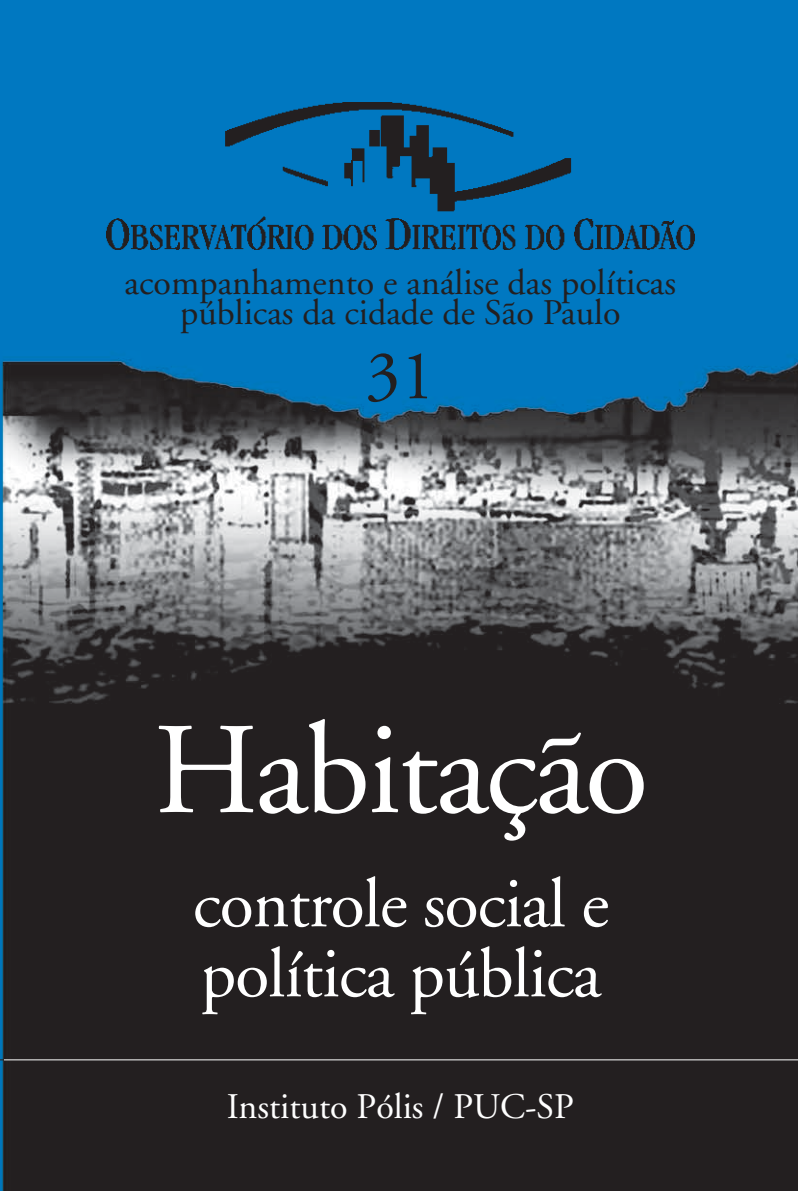
<style>
.page{position:relative;width:798px;height:1191px;background:#fff}
.page>*{position:absolute;margin:0;border:0;box-sizing:border-box;transform-origin:0 0}
.t1{font:130px "Adobe Garamond";letter-spacing:-.02em;color:#fff}
.t2{font:70px/70px "Adobe Garamond";letter-spacing:-.015em;color:#fff}
.t3{font:70px "Adobe Garamond";color:#231f20}
.t4{font:36px/30px "Adobe Garamond";color:#231f20;text-align:center}
.t5{font:36px "Adobe Garamond";color:#fff}
</style>
<div class="page">
<img style="left:0;top:0;width:798px;height:1191px">
<hr style="left:4px;top:1059px;width:794px;height:1px;background:#fff">
<img style="left:106px;top:102px;width:588px;height:148px">
<p class="t4" style="left:125px;top:268px;width:553px">acompanhamento e análise das políticas públicas da cidade de São Paulo</p>
<h2 class="t3" style="left:365px;top:338px;width:71px">31</h2>
<h1 class="t1" style="left:154px;top:701px;width:496px">Habitação</h1>
<h2 class="t2" style="left:193px;top:871px;width:418px">controle social e política pública</h2>
<p class="t5" style="left:227px;top:1087px;width:348px">Instituto Pólis / PUC-SP</p>
</div>
